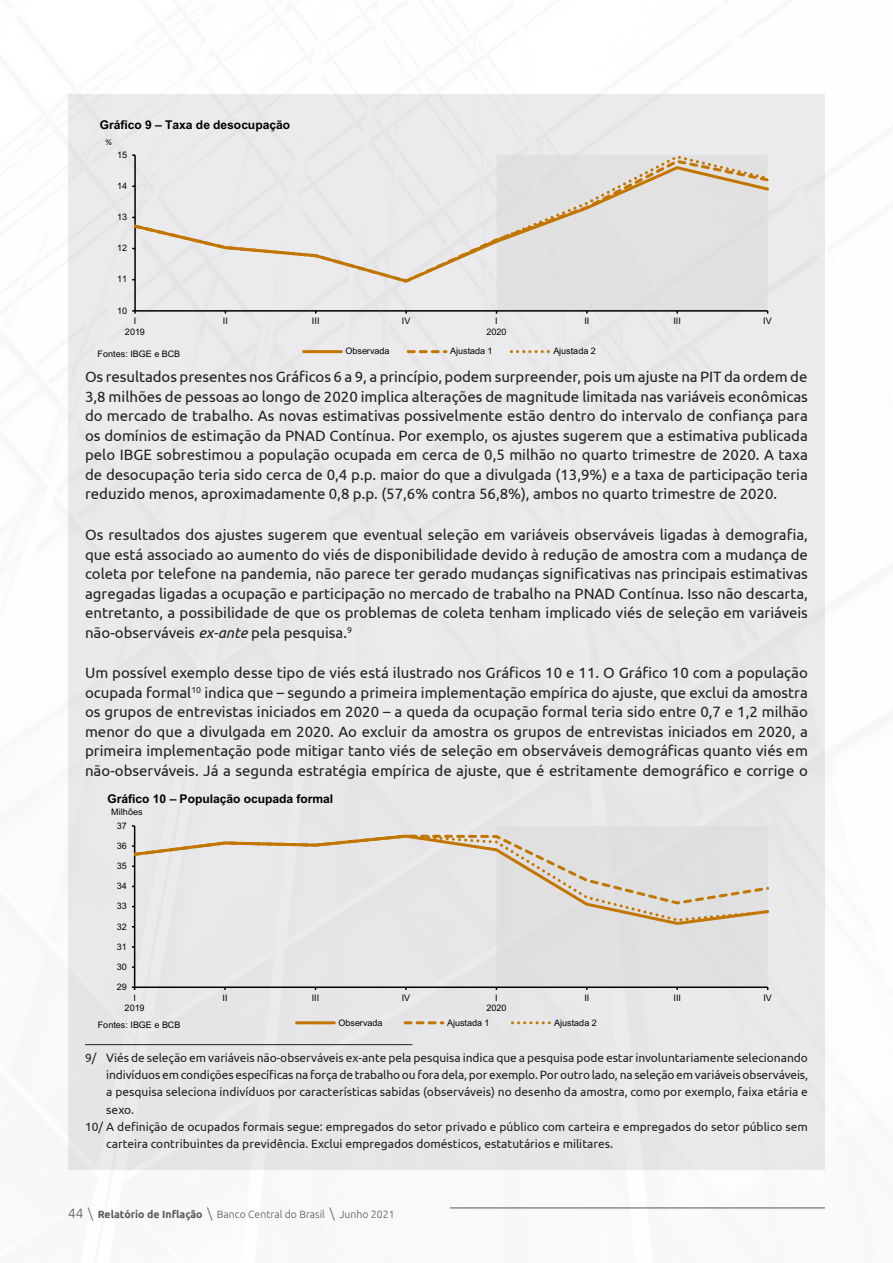
<style>
.page{position:relative;width:893px;height:1263px;background:#fff}
.page>*{position:absolute;margin:0;border:0;box-sizing:border-box;transform-origin:0 0}
._3__Corpo_de_texto{font:15px/19.5px "Ubuntu";color:#231f20;text-align:justify}
._6__Rodapé{font:12px/17.2px "Ubuntu";color:#231f20;text-align:justify}
.t1{font:700 12px "Arial";letter-spacing:-.005em;color:#000}
.t2{font:300 10.5px "Ubuntu";color:#57585a}
.t3{font:9px/10.4px "Arial";color:#000;text-align:center}
.t4{font:9px "Calibri";color:#000}
.s1{font-style:italic}
.s2{font-size:13.5px}
.s3{font-weight:700}
</style>
<div class="page">
<div style="left:68px;top:94px;width:757px;height:1075px;background:#ececee"></div>
<hr style="left:450px;top:1208px;width:375px;height:1px;background:#57585a">
<hr style="left:85px;top:1044px;width:327px;height:1px;background:#231f20">
<hr style="left:134px;top:155px;width:2px;height:156px;background:#000">
<hr style="left:135px;top:310px;width:633px;height:2px;background:#000">
<svg style="left:496px;top:284px;width:272px;height:30px"></svg>
<svg style="left:135px;top:155px;width:633px;height:129px"></svg>
<hr style="left:304px;top:350px;width:37px;height:3px;background:#c27600">
<svg style="left:408px;top:350px;width:38px;height:3px"></svg>
<svg style="left:511px;top:350px;width:38px;height:3px"></svg>
<hr style="left:134px;top:826px;width:1px;height:161px;background:#000">
<hr style="left:135px;top:986px;width:633px;height:2px;background:#000">
<div style="left:496px;top:826px;width:272px;height:164px;background:#e0e0e1"></div>
<svg style="left:135px;top:923px;width:633px;height:3px"></svg>
<svg style="left:135px;top:833px;width:634px;height:90px"></svg>
<hr style="left:297px;top:1021px;width:37px;height:3px;background:#c27600">
<svg style="left:405px;top:1021px;width:38px;height:3px"></svg>
<svg style="left:512px;top:1021px;width:38px;height:3px"></svg>
<p class="t1" style="left:100px;top:118px;width:192px">Gráfico 9 – Taxa de desocupação</p>
<p class="t4" style="left:105px;top:135px;width:8px">%</p>
<p class="t3" style="left:117px;top:150px;width:12px">15</p>
<p class="t3" style="left:117px;top:181px;width:12px">14</p>
<p class="t3" style="left:117px;top:212px;width:12px">13</p>
<p class="t3" style="left:117px;top:243px;width:12px">12</p>
<p class="t3" style="left:117px;top:274px;width:12px">11</p>
<p class="t3" style="left:117px;top:305px;width:12px">10</p>
<p class="t3" style="left:125px;top:316px;width:21px">I<br>2019</p>
<p class="t3" style="left:223px;top:316px;width:7px">II</p>
<p class="t3" style="left:312px;top:316px;width:9px">III</p>
<p class="t3" style="left:402px;top:316px;width:10px">IV</p>
<p class="t3" style="left:486px;top:316px;width:21px">I<br>2020</p>
<p class="t3" style="left:584px;top:316px;width:7px">II</p>
<p class="t3" style="left:673px;top:316px;width:9px">III</p>
<p class="t3" style="left:763px;top:316px;width:10px">IV</p>
<p class="t3" style="left:98px;top:349px;width:84px">Fontes: IBGE e BCB</p>
<p class="t3" style="left:346px;top:346px;width:46px">Observada</p>
<p class="t3" style="left:450px;top:346px;width:44px">Ajustada 1</p>
<p class="t3" style="left:553px;top:346px;width:44px">Ajustada 2</p>
<p class="_3__Corpo_de_texto" style="left:85px;top:367px;width:724px">Os resultados presentes nos Gráficos 6 a 9, a princípio, podem surpreender, pois um ajuste na PIT da ordem de 3,8 milhões de pessoas ao longo de 2020 implica alterações de magnitude limitada nas variáveis econômicas do mercado de trabalho. As novas estimativas possivelmente estão dentro do intervalo de confiança para os domínios de estimação da PNAD Contínua. Por exemplo, os ajustes sugerem que a estimativa publicada pelo IBGE sobrestimou a população ocupada em cerca de 0,5 milhão no quarto trimestre de 2020. A taxa de desocupação teria sido cerca de 0,4 p.p. maior do que a divulgada (13,9%) e a taxa de participação teria reduzido menos, aproximadamente 0,8 p.p. (57,6% contra 56,8%), ambos no quarto trimestre de 2020.</p>
<p class="_3__Corpo_de_texto" style="left:85px;top:524px;width:724px">Os resultados dos ajustes sugerem que eventual seleção em variáveis observáveis ligadas à demografia, que está associado ao aumento do viés de disponibilidade devido à redução de amostra com a mudança de coleta por telefone na pandemia, não parece ter gerado mudanças significativas nas principais estimativas agregadas ligadas a ocupação e participação no mercado de trabalho na PNAD Contínua. Isso não descarta, entretanto, a possibilidade de que os problemas de coleta tenham implicado viés de seleção em variáveis não-observáveis <span class="s1">ex-ante</span> pela pesquisa.<sup>9</sup></p>
<p class="_3__Corpo_de_texto" style="left:85px;top:663px;width:724px">Um possível exemplo desse tipo de viés está ilustrado nos Gráficos 10 e 11. O Gráfico 10 com a população ocupada formal<sup>10</sup> indica que – segundo a primeira implementação empírica do ajuste, que exclui da amostra os grupos de entrevistas iniciados em 2020 – a queda da ocupação formal teria sido entre 0,7 e 1,2 milhão menor do que a divulgada em 2020. Ao excluir da amostra os grupos de entrevistas iniciados em 2020, a primeira implementação pode mitigar tanto viés de seleção em observáveis demográficas quanto viés em não-observáveis. Já a segunda estratégia empírica de ajuste, que é estritamente demográfico e corrige o</p>
<p class="t1" style="left:108px;top:792px;width:227px">Gráfico 10 – População ocupada formal</p>
<p class="t3" style="left:111px;top:807px;width:33px">Milhões</p>
<p class="t3" style="left:117px;top:820px;width:12px">37</p>
<p class="t3" style="left:117px;top:841px;width:12px">36</p>
<p class="t3" style="left:117px;top:861px;width:12px">35</p>
<p class="t3" style="left:117px;top:881px;width:12px">34</p>
<p class="t3" style="left:117px;top:901px;width:12px">33</p>
<p class="t3" style="left:117px;top:921px;width:12px">32</p>
<p class="t3" style="left:117px;top:941px;width:12px">31</p>
<p class="t3" style="left:117px;top:962px;width:12px">30</p>
<p class="t3" style="left:117px;top:982px;width:12px">29</p>
<p class="t3" style="left:125px;top:992px;width:21px">I<br>2019</p>
<p class="t3" style="left:223px;top:992px;width:7px">II</p>
<p class="t3" style="left:312px;top:992px;width:9px">III</p>
<p class="t3" style="left:402px;top:992px;width:10px">IV</p>
<p class="t3" style="left:486px;top:992px;width:21px">I<br>2020</p>
<p class="t3" style="left:584px;top:992px;width:7px">II</p>
<p class="t3" style="left:673px;top:992px;width:9px">III</p>
<p class="t3" style="left:763px;top:992px;width:10px">IV</p>
<p class="t3" style="left:98px;top:1020px;width:84px">Fontes: IBGE e BCB</p>
<p class="t3" style="left:339px;top:1017px;width:46px">Observada</p>
<p class="t3" style="left:447px;top:1017px;width:44px">Ajustada 1</p>
<p class="t3" style="left:554px;top:1017px;width:44px">Ajustada 2</p>
<p class="_6__Rodapé" style="left:106px;top:1049px;width:703px;text-indent:-21px">9/ Viés de seleção em variáveis não-observáveis ex-ante pela pesquisa indica que a pesquisa pode estar involuntariamente selecionando indivíduos em condições específicas na força de trabalho ou fora dela, por exemplo. Por outro lado, na seleção em variáveis observáveis, a pesquisa seleciona indivíduos por características sabidas (observáveis) no desenho da amostra, como por exemplo, faixa etária e sexo.</p>
<p class="_6__Rodapé" style="left:106px;top:1118px;width:703px;text-indent:-21px">10/ A definição de ocupados formais segue: empregados do setor privado e público com carteira e empregados do setor público sem carteira contribuintes da previdência. Exclui empregados domésticos, estatutários e militares.</p>
<p class="t2" style="left:68px;top:1208px;width:328px"><span class="s2">44 \</span> <span class="s3">Relatório de Inflação</span> <span class="s2">\</span> Banco Central do Brasil <span class="s2">\</span> Junho 2021</p>
</div>
